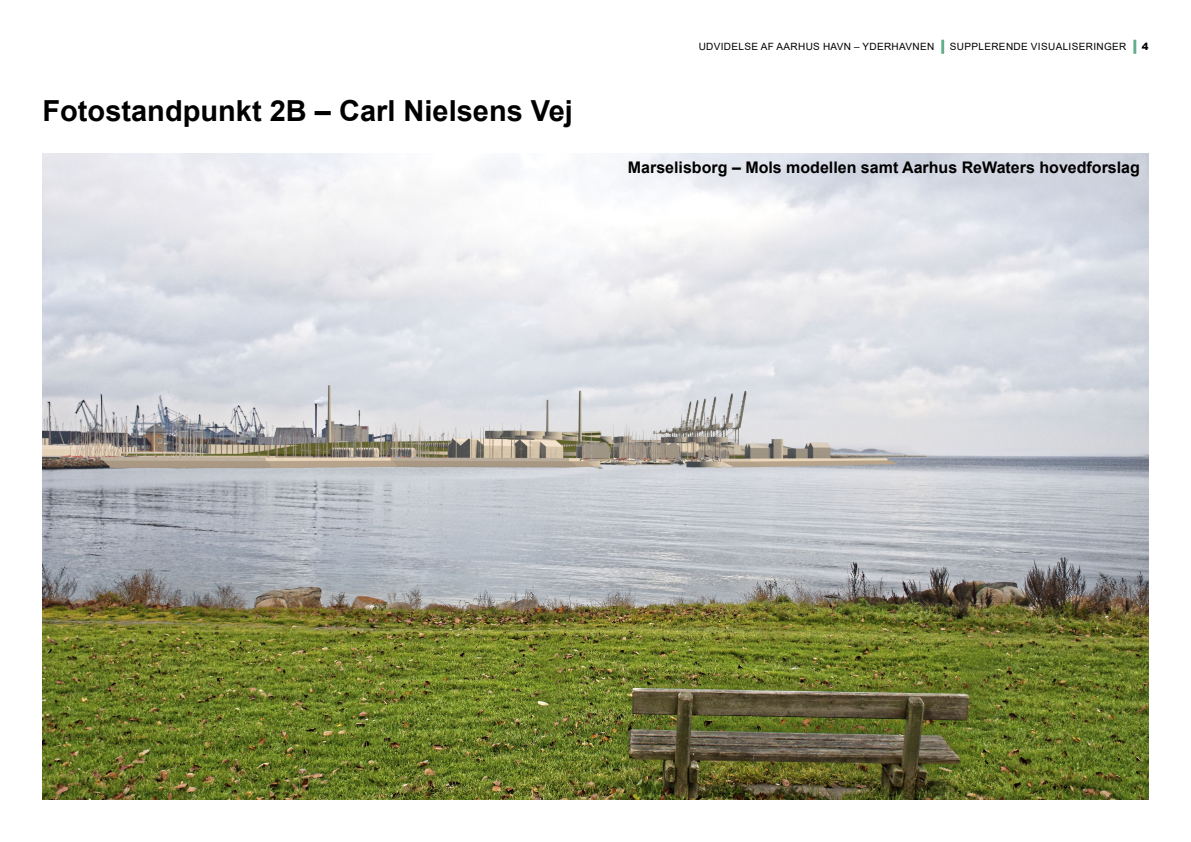
<style>
.page{position:relative;width:1191px;height:842px;background:#fff}
.page>*{position:absolute;margin:0;border:0;box-sizing:border-box;transform-origin:0 0}
.t1{font:700 29px "Arial";color:#000}
.t2{font:700 16px "Arial";color:#000}
.t3{font:10px "Arial";letter-spacing:.035em;color:#000}
.s1{font-weight:900;color:#64ae8b}
.s2{font-weight:900}
</style>
<div class="page">
<img style="left:43px;top:153px;width:1105px;height:646px">
<h1 class="t1" style="left:43px;top:90px;width:532px">Fotostandpunkt 2B – Carl Nielsens Vej</h1>
<p class="t3" style="left:698px;top:39px;width:451px">UDVIDELSE AF AARHUS HAVN – YDERHAVNEN <span class="s1">│</span> SUPPLERENDE VISUALISERINGER <span class="s1">│</span> <span class="s2">4</span></p>
<h2 class="t2" style="left:628px;top:156px;width:513px">Marselisborg – Mols modellen samt Aarhus ReWaters hovedforslag</h2>
</div>
